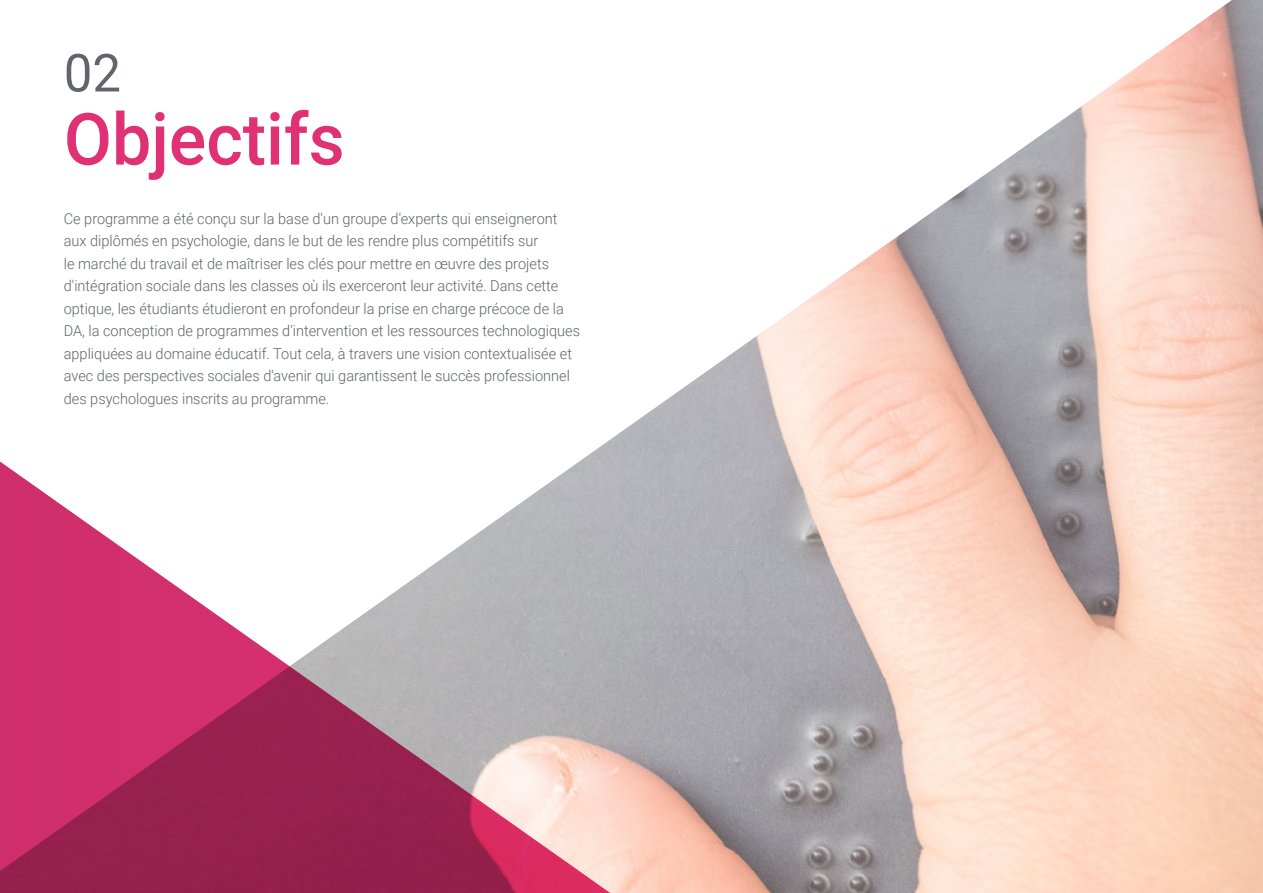
<style>
.page{position:relative;width:1263px;height:893px;background:#fff}
.page>*{position:absolute;margin:0;border:0;box-sizing:border-box;transform-origin:0 0}
.t1{font:500 72px "Roboto";color:#df3174}
.t2{font:52.5px "Roboto";color:#61646a}
.t3{font:300 15px/22.5px "Roboto";color:#61646a}
</style>
<div class="page">
<img style="left:601px;top:0;width:662px;height:893px">
<svg style="left:0;top:446px;width:640px;height:447px"></svg>
<h2 class="t2" style="left:64px;top:36px;width:59px">02</h2>
<h1 class="t1" style="left:64px;top:89px;width:282px">Objectifs</h1>
<p class="t3" style="left:64px;top:207px;width:518px">Ce programme a été conçu sur la base d'un groupe d'experts qui enseigneront aux diplômés en psychologie, dans le but de les rendre plus compétitifs sur<br>le marché du travail et de maîtriser les clés pour mettre en œuvre des projets d'intégration sociale dans les classes où ils exerceront leur activité. Dans cette optique, les étudiants étudieront en profondeur la prise en charge précoce de la DA, la conception de programmes d'intervention et les ressources technologiques appliquées au domaine éducatif. Tout cela, à travers une vision contextualisée et avec des perspectives sociales d'avenir qui garantissent le succès professionnel des psychologues inscrits au programme.</p>
</div>
